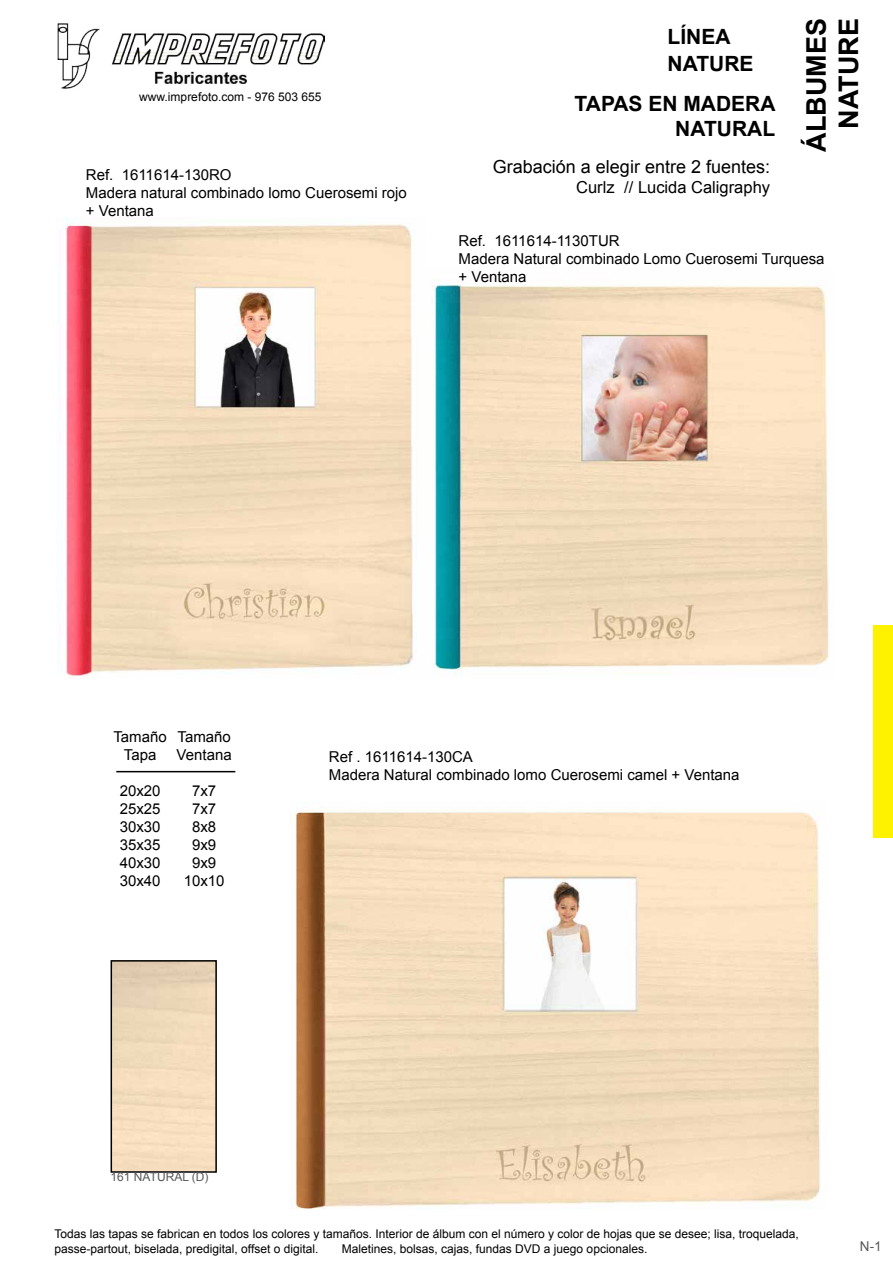
<style>
.page{position:relative;width:893px;height:1263px;background:#fff}
.page>*{position:absolute;margin:0;border:0;box-sizing:border-box;transform-origin:0 0}
.t1{font:700 27px/32.4px "Arial";color:#000;text-align:right}
.t2{font:700 21px/27px "Arial";color:#000}
.t3{font:18px "Arial";color:#000}
.t4{font:16.5px "Arial";color:#000}
.t5{font:15px/18px "Arial";color:#000}
.t6{font:13.5px "Arial";color:#58595b}
.t7{font:12px/14.4px "Arial";color:#000}
.t8{font:12px "Arial";color:#58595b}
</style>
<div class="page">
<img style="left:58px;top:23px;width:266px;height:66px">
<div style="left:873px;top:625px;width:20px;height:213px;background:#fff200"></div>
<img style="left:58px;top:217px;width:356px;height:461px">
<img style="left:291px;top:810px;width:529px;height:399px">
<img style="left:432px;top:279px;width:397px;height:396px">
<div style="left:111px;top:960px;width:106px;height:213px;border:2px solid #000"></div>
<hr style="left:116px;top:771px;width:119px;height:1px;background:#000">
<p class="t7" style="left:139px;top:89px;width:184px">www.imprefoto.com - 976 503 655</p>
<p class="t5" style="left:86px;top:166px;width:322px">Ref. 1611614-130RO<br>Madera natural combinado lomo Cuerosemi rojo + Ventana</p>
<h2 class="t2" style="left:668px;top:23px;width:87px">LÍNEA<br>NATURE</h2>
<h2 class="t2" style="left:575px;top:91px;width:203px;line-height:25.2px;text-align:right">TAPAS EN MADERA<br>NATURAL</h2>
<p class="t3" style="left:493px;top:155px;width:279px">Grabación a elegir entre 2 fuentes:</p>
<p class="t4" style="left:576px;top:177px;width:195px">Curlz // Lucida Caligraphy</p>
<h1 class="t1" style="left:801px;top:152px;width:135px;rotate:-90deg">ÁLBUMES<br>NATURE</h1>
<p class="t5" style="left:459px;top:232px;width:368px">Ref. 1611614-1130TUR<br>Madera Natural combinado Lomo Cuerosemi Turquesa + Ventana</p>
<p class="t5" style="left:113px;top:728px;width:55px;text-align:center">Tamaño<br>Tapa</p>
<p class="t5" style="left:120px;top:782px;width:42px;text-align:justify">20x20<br>25x25<br>30x30<br>35x35<br>40x30<br>30x40</p>
<p class="t5" style="left:177px;top:728px;width:57px">Tamaño<br>Ventana</p>
<p class="t5" style="left:184px;top:782px;width:42px;text-align:center">7x7<br>7x7<br>8x8<br>9x9<br>9x9<br>10x10</p>
<p class="t5" style="left:329px;top:748px;width:412px">Ref . 1611614-130CA<br>Madera Natural combinado lomo Cuerosemi camel + Ventana</p>
<p class="t8" style="left:111px;top:1169px;width:100px">161 NATURAL (D)</p>
<p class="t7" style="left:55px;top:1227px;width:746px">Todas las tapas se fabrican en todos los colores y tamaños. Interior de álbum con el número y color de hojas que se desee; lisa, troquelada, passe-partout, biselada, predigital, offset o digital.</p>
<p class="t7" style="left:342px;top:1241px;width:307px">Maletines, bolsas, cajas, fundas DVD a juego opcionales.</p>
<p class="t6" style="left:860px;top:1238px;width:23px">N-1</p>
</div>
